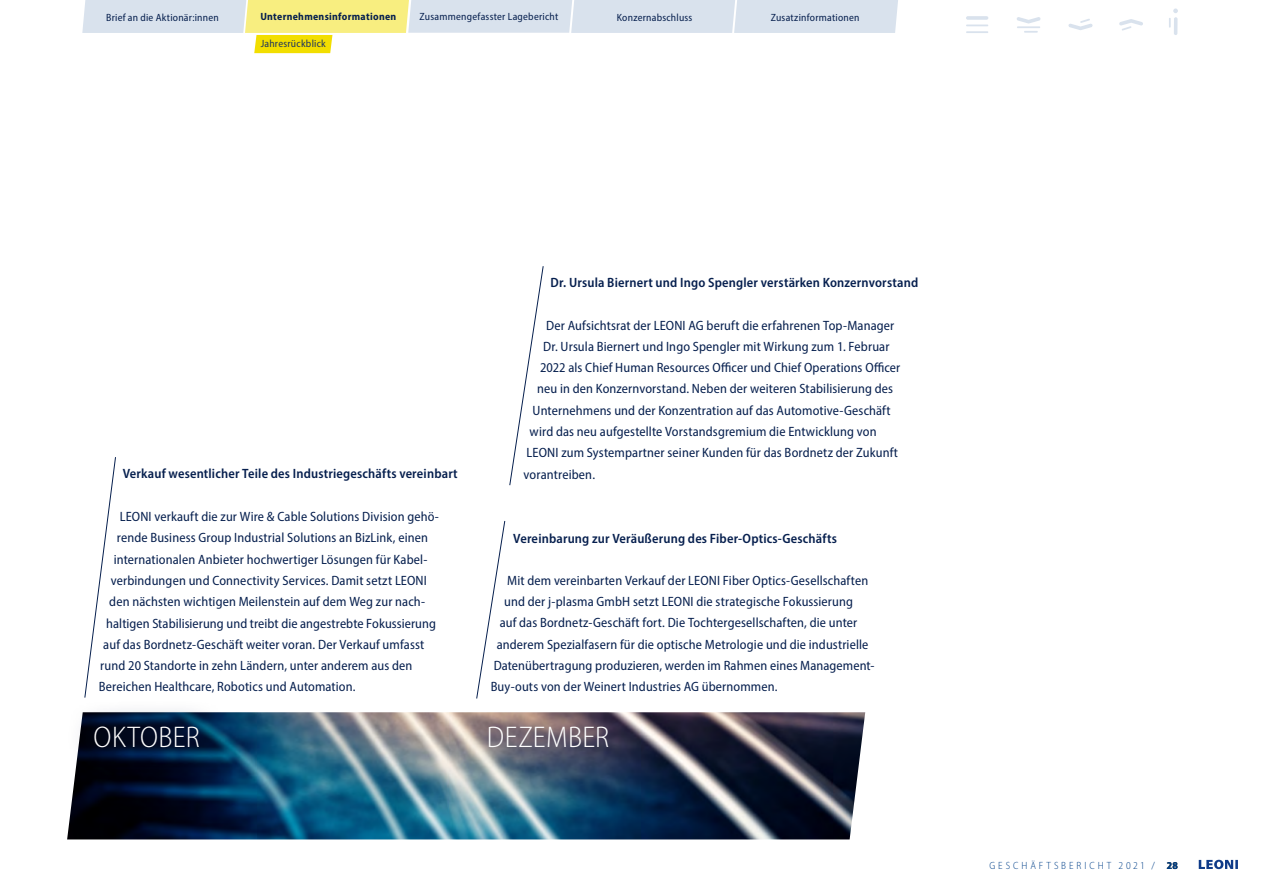
<style>
.page{position:relative;width:1263px;height:893px;background:#fff}
.page>*{position:absolute;margin:0;border:0;box-sizing:border-box;transform-origin:0 0}
.t1{font:300 semi-condensed 30px "Myriad Pro";letter-spacing:.015em;color:#fff}
.t2{font:semi-condensed 13.5px "Myriad Pro";letter-spacing:.01em;color:#061f4e}
.t3{font:600 semi-condensed 13.5px "Myriad Pro";letter-spacing:.015em;color:#061f4e}
.t4{font:semi-condensed 10.5px "Myriad Pro";letter-spacing:.025em;color:#061f4e}
.t5{font:700 semi-condensed 10.5px "Myriad Pro";letter-spacing:.03em;color:#061f4e}
.t6{font:300 semi-condensed 10.5px "Myriad Pro";letter-spacing:.28em;color:#004089}
.t7{font:semi-condensed 10.5px "Myriad Pro";letter-spacing:.02em;color:#1f3560}
.s1{font-weight:700;color:#000}
</style>
<div class="page">
<svg style="left:1199px;top:860px;width:39px;height:9px"></svg>
<svg style="left:966px;top:25px;width:22px;height:1px"></svg>
<hr style="left:966px;top:31px;width:22px;height:2px;background:#d9e2ed">
<hr style="left:966px;top:16px;width:22px;height:4px;background:#d9e2ed;border-radius:2px">
<hr style="left:1017px;top:26px;width:23px;height:2px;background:#d9e2ed">
<svg style="left:1017px;top:17px;width:23px;height:6px"></svg>
<svg style="left:1024px;top:31px;width:14px;height:2px"></svg>
<svg style="left:1068px;top:19px;width:24px;height:11px"></svg>
<svg style="left:1119px;top:19px;width:24px;height:12px"></svg>
<hr style="left:1174px;top:17px;width:3px;height:18px;background:#d9e2ed;border-radius:2px">
<svg style="left:1169px;top:8px;width:9px;height:20px"></svg>
<svg style="left:82px;top:0;width:816px;height:53px"></svg>
<img style="left:67px;top:712px;width:798px;height:127px">
<svg style="left:84px;top:457px;width:32px;height:241px"></svg>
<svg style="left:509px;top:266px;width:35px;height:220px"></svg>
<svg style="left:68px;top:710px;width:157px;height:65px;background:#192c45"></svg>
<svg style="left:476px;top:521px;width:30px;height:178px"></svg>
<p class="t4" style="left:106px;top:11px;width:114px">Brief an die Aktionär:innen</p>
<p class="t5" style="left:260px;top:10px;width:137px">Unternehmensinformationen</p>
<p class="t4" style="left:419px;top:10px;width:140px">Zusammengefasster Lagebericht</p>
<p class="t4" style="left:617px;top:11px;width:77px">Konzernabschluss</p>
<p class="t4" style="left:771px;top:11px;width:90px">Zusatzinformationen</p>
<p class="t7" style="left:261px;top:38px;width:67px">Jahresrückblick</p>
<p class="t3" style="left:123px;top:465px;width:336px">Verkauf wesentlicher Teile des Industriegeschäfts vereinbart</p>
<p class="t2" style="left:120px;top:508px;width:321px">LEONI verkauft die zur Wire &amp; Cable Solutions Division gehö-</p>
<p class="t2" style="left:117px;top:529px;width:313px">rende Business Group Industrial Solutions an BizLink, einen</p>
<p class="t2" style="left:114px;top:551px;width:315px">internationalen Anbieter hochwertiger Lösungen für Kabel-</p>
<p class="t2" style="left:111px;top:572px;width:318px">verbindungen und Connectivity Services. Damit setzt LEONI</p>
<p class="t2" style="left:109px;top:593px;width:317px">den nächsten wichtigen Meilenstein auf dem Weg zur nach-</p>
<p class="t2" style="left:106px;top:615px;width:331px">haltigen Stabilisierung und treibt die angestrebte Fokussierung</p>
<p class="t2" style="left:103px;top:636px;width:323px">auf das Bordnetz-Geschäft weiter voran. Der Verkauf umfasst</p>
<p class="t2" style="left:100px;top:657px;width:314px">rund 20 Standorte in zehn Ländern, unter anderem aus den</p>
<p class="t2" style="left:99px;top:679px;width:258px">Bereichen Healthcare, Robotics und Automation.</p>
<p class="t3" style="left:551px;top:274px;width:369px">Dr. Ursula Biernert und Ingo Spengler verstärken Konzernvorstand</p>
<p class="t2" style="left:546px;top:317px;width:350px">Der Aufsichtsrat der LEONI AG beruft die erfahrenen Top-Manager</p>
<p class="t2" style="left:543px;top:338px;width:348px">Dr. Ursula Biernert und Ingo Spengler mit Wirkung zum 1. Februar</p>
<p class="t2" style="left:540px;top:359px;width:362px">2022 als Chief Human Resources Officer und Chief Operations Officer</p>
<p class="t2" style="left:537px;top:381px;width:357px">neu in den Konzernvorstand. Neben der weiteren Stabilisierung des</p>
<p class="t2" style="left:533px;top:402px;width:360px">Unternehmens und der Konzentration auf das Automotive-Geschäft</p>
<p class="t2" style="left:530px;top:423px;width:348px">wird das neu aufgestellte Vorstandsgremium die Entwicklung von</p>
<p class="t2" style="left:527px;top:445px;width:373px">LEONI zum Systempartner seiner Kunden für das Bordnetz der Zukunft</p>
<p class="t2" style="left:524px;top:466px;width:73px">vorantreiben.</p>
<p class="t3" style="left:513px;top:530px;width:325px">Vereinbarung zur Veräußerung des Fiber-Optics-Geschäfts</p>
<p class="t2" style="left:507px;top:572px;width:363px">Mit dem vereinbarten Verkauf der LEONI Fiber Optics-Gesellschaften</p>
<p class="t2" style="left:504px;top:593px;width:350px">und der j-plasma GmbH setzt LEONI die strategische Fokussierung</p>
<p class="t2" style="left:500px;top:614px;width:359px">auf das Bordnetz-Geschäft fort. Die Tochtergesellschaften, die unter</p>
<p class="t2" style="left:497px;top:636px;width:373px">anderem Spezialfasern für die optische Metrologie und die industrielle</p>
<p class="t2" style="left:494px;top:657px;width:382px">Datenübertragung produzieren, werden im Rahmen eines Management-</p>
<p class="t2" style="left:491px;top:678px;width:288px">Buy-outs von der Weinert Industries AG übernommen.</p>
<h1 class="t1" style="left:94px;top:719px;width:108px">OKTOBER</h1>
<h1 class="t1" style="left:487px;top:719px;width:124px">DEZEMBER</h1>
<p class="t6" style="left:989px;top:859px;width:190px">GESCHÄFTSBERICHT 2021 / <span class="s1">28</span></p>
</div>
